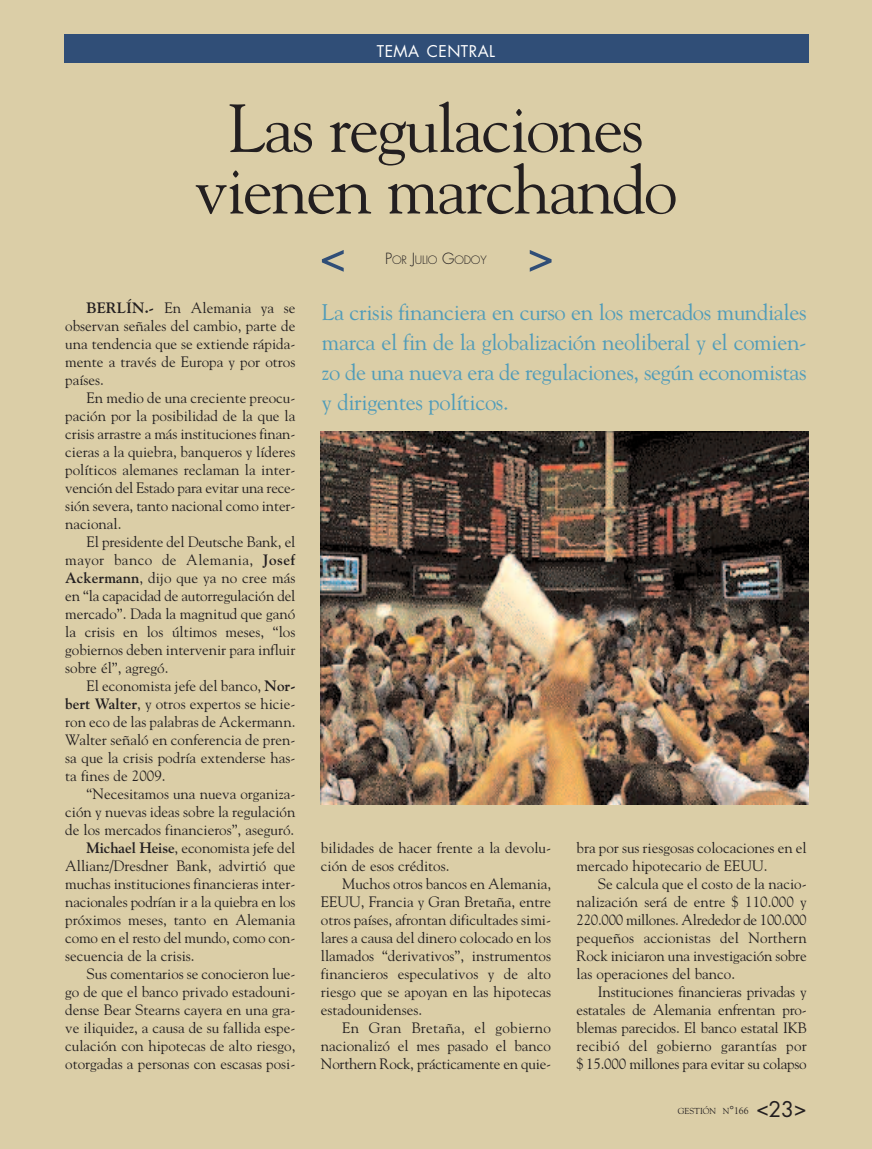
<style>
.page{position:relative;width:872px;height:1149px;background:#fff}
.page>*{position:absolute;margin:0;border:0;box-sizing:border-box;transform-origin:0 0}
.t1{font:67.5px/61.5px "Goudy";letter-spacing:-.03em;color:#231f20;text-align:center}
.t2{font:22.5px/30px "Goudy";letter-spacing:-.015em;color:#509cb9;text-align:justify}
.t3{font:15.75px "Futura";letter-spacing:.025em;color:#fff}
.t4{font:15px/18px "Goudy";color:#231f20;text-align:justify}
.t5{font:300 11.25px "Futura";letter-spacing:-.015em;color:#231f20}
.t6{font:8.7px "Goudy";color:#231f20}
.s1{font-size:15px}
.s2{font-weight:700}
.s3{font-size:11.55px}
.s4{font-size:9.75px}
.s5{font-family:"Futura";font-size:21px}
</style>
<div class="page">
<div style="left:0;top:0;width:872px;height:1148px;background:#dbcea7"></div>
<div style="left:64px;top:34px;width:744px;height:29px;background:#304e77"></div>
<svg style="left:322px;top:250px;width:22px;height:22px"></svg>
<svg style="left:530px;top:250px;width:21px;height:22px"></svg>
<img style="left:320px;top:431px;width:488px;height:372px">
<p class="t3" style="left:377px;top:44px;width:120px">TEMA CENTRAL</p>
<h1 class="t1" style="left:194px;top:98px;width:485px">Las regulaciones vienen marchando</h1>
<p class="t5" style="left:385px;top:255px;width:103px"><span class="s1">P</span>OR <span class="s1">J</span>ULIO <span class="s1">G</span>ODOY</p>
<h2 class="t2" style="left:322px;top:297px;width:486px">La crisis financiera en curso en los mercados mundiales marca el fin de la globalización neoliberal y el comien&shy;zo de una nueva era de regulaciones, según economistas y dirigentes políticos.</h2>
<p class="t4" style="left:65px;top:298px;width:232px;text-indent:21px"><span class="s2">BERLÍN.-</span> En Alemania ya se observan señales del cambio, parte de una tendencia que se extiende rápida&shy;mente a través de Europa y por otros países.</p>
<p class="t4" style="left:65px;top:388px;width:232px;text-indent:21px">En medio de una creciente preocu&shy;pación por la posibilidad de la que la crisis arrastre a más instituciones finan&shy;cieras a la quiebra, banqueros y líderes políticos alemanes reclaman la inter&shy;vención del Estado para evitar una rece&shy;sión severa, tanto nacional como inter&shy;nacional.</p>
<p class="t4" style="left:65px;top:532px;width:232px;text-indent:21px">El presidente del Deutsche Bank, el mayor banco de Alemania, <span class="s2">Josef Ackermann</span>, dijo que ya no cree más en “la capacidad de autorregulación del mercado”. Dada la magnitud que ganó la crisis en los últimos meses, “los gobiernos deben intervenir para influir sobre él”, agregó.</p>
<p class="t4" style="left:65px;top:676px;width:232px;text-indent:21px">El economista jefe del banco, <span class="s2">Nor&shy;bert Walter</span>, y otros expertos se hicie&shy;ron eco de las palabras de Ackermann.<br>Walter señaló en conferencia de pren&shy;sa que la crisis podría extenderse has&shy;ta fines de 2009.</p>
<p class="t4" style="left:87px;top:784px;width:210px">“Necesitamos una nueva organiza-</p>
<p class="t4" style="left:65px;top:802px;width:232px">ción y nuevas ideas sobre la regulación</p>
<p class="t4" style="left:65px;top:820px;width:230px">de los mercados financieros”, aseguró.</p>
<p class="t4" style="left:87px;top:838px;width:210px"><span class="s2">Michael Heise</span>, economista jefe del</p>
<p class="t4" style="left:65px;top:856px;width:232px">Allianz/Dresdner Bank, advirtió que</p>
<p class="t4" style="left:65px;top:874px;width:232px">muchas instituciones financieras inter-</p>
<p class="t4" style="left:65px;top:892px;width:232px">nacionales podrían ir a la quiebra en los</p>
<p class="t4" style="left:65px;top:910px;width:232px">próximos meses, tanto en Alemania</p>
<p class="t4" style="left:65px;top:928px;width:232px">como en el resto del mundo, como con-</p>
<p class="t4" style="left:65px;top:946px;width:131px">secuencia de la crisis.</p>
<p class="t4" style="left:87px;top:964px;width:210px">Sus comentarios se conocieron lue-</p>
<p class="t4" style="left:65px;top:982px;width:232px">go de que el banco privado estadouni-</p>
<p class="t4" style="left:65px;top:1000px;width:232px">dense Bear Stearns cayera en una gra-</p>
<p class="t4" style="left:65px;top:1018px;width:232px">ve iliquidez, a causa de su fallida espe-</p>
<p class="t4" style="left:65px;top:1036px;width:232px">culación con hipotecas de alto riesgo,</p>
<p class="t4" style="left:65px;top:1054px;width:232px">otorgadas a personas con escasas posi-</p>
<p class="t4" style="left:321px;top:838px;width:232px">bilidades de hacer frente a la devolu&shy;ción de esos créditos.</p>
<p class="t4" style="left:321px;top:874px;width:232px;text-indent:21px">Muchos otros bancos en Alemania, EEUU, Francia y Gran Bretaña, entre otros países, afrontan dificultades simi&shy;lares a causa del dinero colocado en los llamados “derivativos”, instrumentos financieros especulativos y de alto riesgo que se apoyan en las hipotecas estadounidenses.</p>
<p class="t4" style="left:321px;top:1018px;width:232px;text-indent:21px">En Gran Bretaña, el gobierno nacionalizó el mes pasado el banco Northern Rock, prácticamente en quie-</p>
<p class="t4" style="left:576px;top:838px;width:232px">bra por sus riesgosas colocaciones en el mercado hipotecario de EEUU.</p>
<p class="t4" style="left:576px;top:874px;width:232px;text-indent:21px">Se calcula que el costo de la nacio&shy;nalización será de entre $ 110.000 y 220.000 millones. Alrededor de 100.000 pequeños accionistas del Northern Rock iniciaron una investigación sobre las operaciones del banco.</p>
<p class="t4" style="left:576px;top:982px;width:232px;text-indent:21px">Instituciones financieras privadas y estatales de Alemania enfrentan pro&shy;blemas parecidos. El banco estatal IKB recibió del gobierno garantías por $ 15.000 millones para evitar su colapso</p>
<p class="t6" style="left:678px;top:1104px;width:130px">GESTIÓN N<span class="s3">°</span><span class="s4">166</span> <span class="s5">&lt;23&gt;</span></p>
</div>
